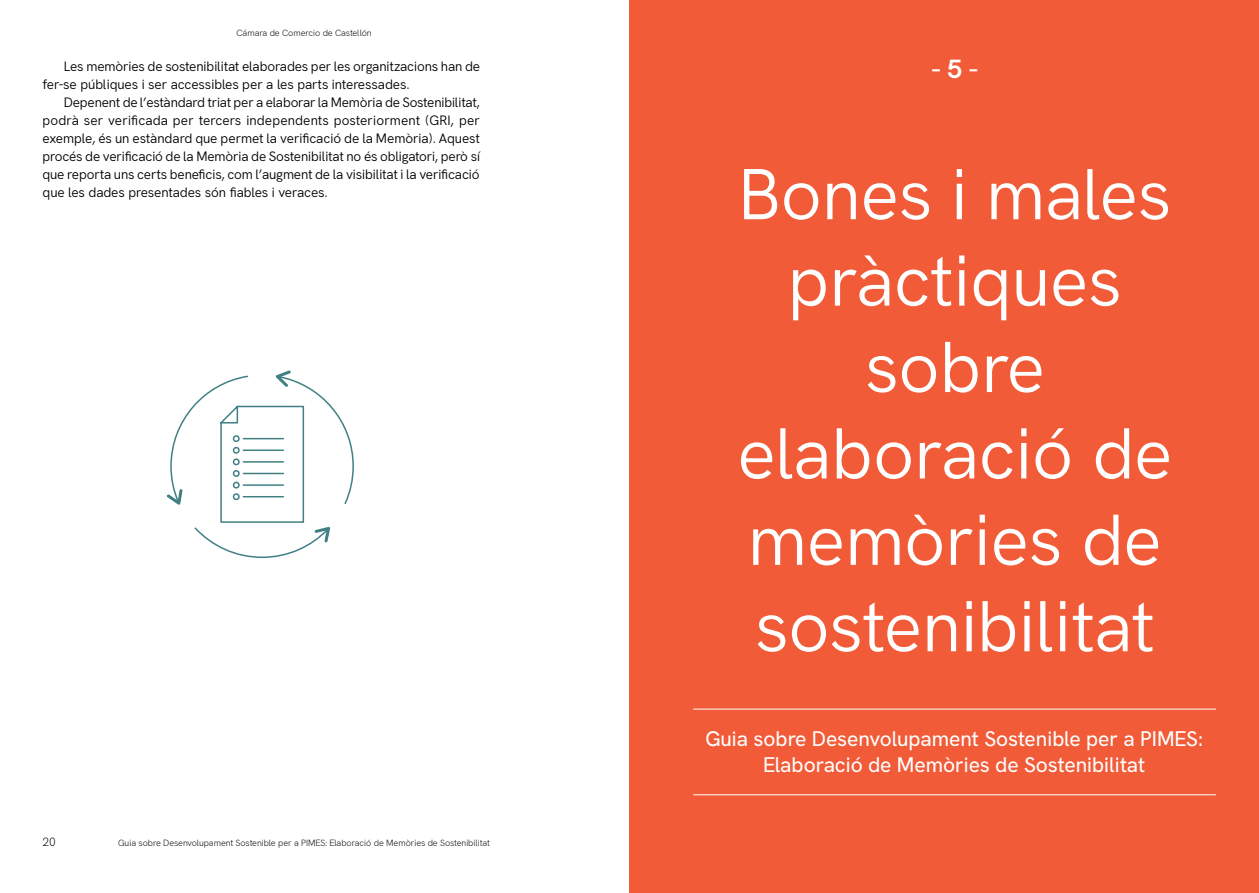
<style>
.page{position:relative;width:1259px;height:893px;background:#fff}
.page>*{position:absolute;margin:0;border:0;box-sizing:border-box;transform-origin:0 0}
.t1{font:72px/86.4px "Hanken Grotesk";letter-spacing:-.01em;color:#fff;text-align:center}
.t2{font:700 26.7px "Hanken Grotesk";color:#fff}
.t3{font:500 21px/25.2px "Hanken Grotesk";letter-spacing:-.005em;color:#fff;text-align:center}
.t4{font:13.5px/18px "Hanken Grotesk";letter-spacing:-.01em;color:#000}
.t5{font:300 12px "Hanken Grotesk";color:#000}
.t6{font:300 9px "Hanken Grotesk";letter-spacing:-.01em;color:#000}
</style>
<div class="page">
<div style="left:629px;top:0;width:630px;height:893px;background:#f15b38"></div>
<hr style="left:693px;top:794px;width:523px;height:1px;background:#fff">
<hr style="left:693px;top:709px;width:523px;height:1px;background:#fff">
<svg style="left:167px;top:370px;width:187px;height:188px"></svg>
<p class="t6" style="left:236px;top:26px;width:137px">Cámara de Comercio de Castellón</p>
<p class="t4" style="left:43px;top:56px;width:439px;text-indent:21px">Les memòries de sostenibilitat elaborades per les organitzacions han de fer-se públiques i ser accessibles per a les parts interessades.</p>
<p class="t4" style="left:43px;top:92px;width:439px;text-align:justify;text-indent:21px">Depenent de l’estàndard triat per a elaborar la Memòria de Sostenibilitat, podrà ser verificada per tercers independents posteriorment (GRI, per exemple, és un estàndard que permet la verificació de la Memòria). Aquest procés de verificació de la Memòria de Sostenibilitat no és obligatori, però sí que reporta uns certs beneficis, com l’augment de la visibilitat i la verificació que les dades presentades són fiables i veraces.</p>
<p class="t5" style="left:43px;top:833px;width:15px">20</p>
<p class="t6" style="left:118px;top:836px;width:373px">Guia sobre Desenvolupament Sostenible per a PIMES: Elaboració de Memòries de Sostenibilitat</p>
<h2 class="t2" style="left:931px;top:48px;width:48px">- 5 -</h2>
<h1 class="t1" style="left:737px;top:145px;width:437px">Bones i males pràctiques sobre elaboració de memòries de sostenibilitat</h1>
<h3 class="t3" style="left:705px;top:725px;width:499px">Guia sobre Desenvolupament Sostenible per a PIMES:<br>Elaboració de Memòries de Sostenibilitat</h3>
</div>
